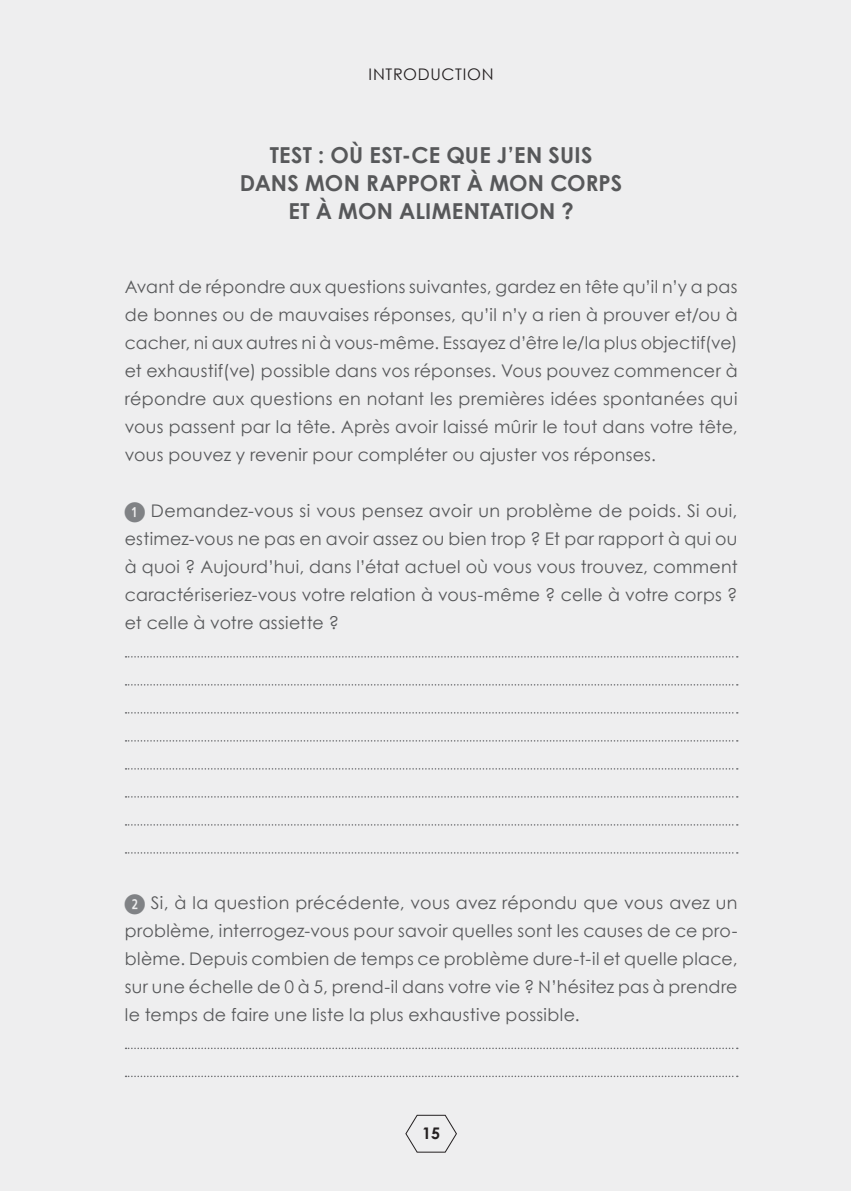
<style>
.page{position:relative;width:851px;height:1191px;background:#fff}
.page>*{position:absolute;margin:0;border:0;box-sizing:border-box;transform-origin:0 0}
.t1{font:700 22px/28px "Century Gothic";letter-spacing:.005em;color:#57585a;text-align:center}
.t2{font:17.4px/28px "Century Gothic";letter-spacing:.02em;color:#57585a;text-align:justify}
.t3{font:16px "Century Gothic";color:#231f20}
.t4{font:700 16px "Century Gothic";color:#231f20}
</style>
<div class="page">
<div style="left:0;top:0;width:850px;height:1191px;background:#eeeeef"></div>
<svg style="left:405px;top:1114px;width:52px;height:39px"></svg>
<svg style="left:125px;top:684px;width:612px;height:1px"></svg>
<svg style="left:125px;top:656px;width:612px;height:1px"></svg>
<svg style="left:125px;top:712px;width:612px;height:1px"></svg>
<svg style="left:125px;top:740px;width:612px;height:1px"></svg>
<svg style="left:125px;top:768px;width:612px;height:1px"></svg>
<svg style="left:125px;top:796px;width:612px;height:1px"></svg>
<svg style="left:125px;top:824px;width:612px;height:1px"></svg>
<svg style="left:125px;top:852px;width:612px;height:1px"></svg>
<svg style="left:125px;top:1075px;width:612px;height:2px"></svg>
<svg style="left:125px;top:1047px;width:612px;height:2px"></svg>
<p class="t3" style="left:368px;top:64px;width:17px">Introduction</p>
<p class="t1" style="left:240px;top:140px;width:384px">TEST : OÙ EST-CE QUE J’EN SUIS<br>DANS MON RAPPORT À MON CORPS<br>ET À MON ALIMENTATION ?</p>
<p class="t2" style="left:125px;top:272px;width:614px">Avant de répondre aux questions suivantes, gardez en tête qu’il n’y a pas de bonnes ou de mauvaises réponses, qu’il n’y a rien à prouver et/ou à cacher, ni aux autres ni à vous-même. Essayez d’être le/la plus objectif(ve) et exhaustif(ve) possible dans vos réponses. Vous pouvez commencer à répondre aux questions en notant les premières idées spontanées qui vous passent par la tête. Après avoir laissé mûrir le tout dans votre tête, vous pouvez y revenir pour compléter ou ajuster vos réponses.</p>
<p class="t2" style="left:125px;top:496px;width:614px;text-indent:26px">Demandez-vous si vous pensez avoir un problème de poids. Si oui, estimez-vous ne pas en avoir assez ou bien trop ? Et par rapport à qui ou à quoi ? Aujourd’hui, dans l’état actuel où vous vous trouvez, comment caractériseriez-vous votre relation à vous-même ? celle à votre corps ? et celle à votre assiette ?</p>
<p class="t2" style="left:125px;top:888px;width:614px;text-indent:26px">Si, à la question précédente, vous avez répondu que vous avez un problème, interrogez-vous pour savoir quelles sont les causes de ce pro&shy;blème. Depuis combien de temps ce problème dure-t-il et quelle place, sur une échelle de 0 à 5, prend-il dans votre vie ? N’hésitez pas à prendre le temps de faire une liste la plus exhaustive possible.</p>
<p class="t4" style="left:422px;top:1123px;width:19px">15</p>
</div>
